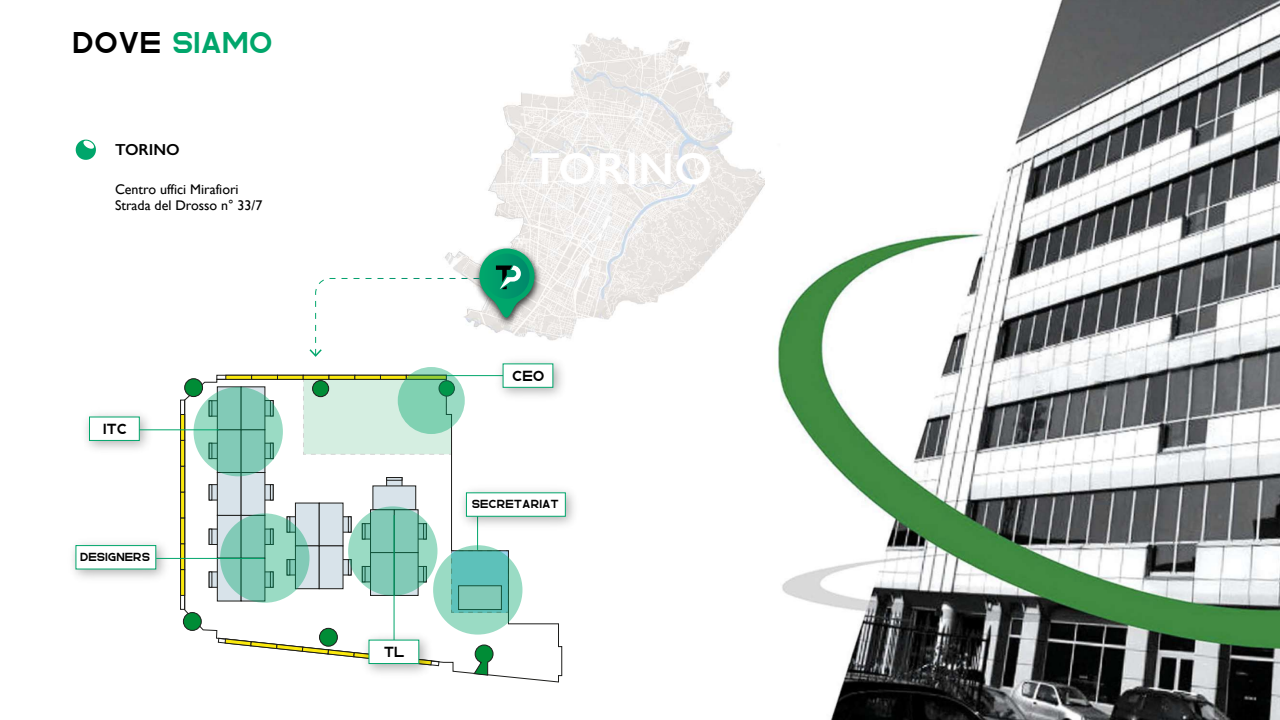
<style>
.page{position:relative;width:1280px;height:720px;background:#fff}
.page>*{position:absolute;margin:0;border:0;box-sizing:border-box;transform-origin:0 0}
.t1{font:600 45px "Gill Sans";color:#fff}
.t2{font:30px "Rhino";color:#00a66b}
.t3{font:600 16px "Gill Sans";color:#000}
.t4{font:14.7px "Rhino";color:#000}
.t5{font:14px/16.8px "Gill Sans";color:#000}
.t6{font:11.7px "Rhino";color:#000}
.s1{color:#000}
</style>
<div class="page">
<img style="left:488px;top:33px;width:277px;height:308px">
<img style="left:778px;top:0;width:502px;height:720px">
<hr style="left:423px;top:375px;width:83px;height:1px;background:#00a66b">
<img style="left:490px;top:361px;width:72px;height:17px">
<div style="left:503px;top:363px;width:50px;height:25px;background:#fff"></div>
<img style="left:72px;top:543px;width:102px;height:35px">
<div style="left:75px;top:545px;width:81px;height:25px;background:#fff;border:1px solid #00a66b"></div>
<div style="left:89px;top:417px;width:51px;height:24px;background:#fff;border:1px solid #00a66b"></div>
<svg style="left:184px;top:378px;width:379px;height:305px"></svg>
<svg style="left:473px;top:644px;width:21px;height:32px"></svg>
<div style="left:320px;top:628px;width:17px;height:18px;background:#008c36;border-radius:50%"></div>
<div style="left:319px;top:628px;width:19px;height:19px;border:1px solid #1d1d1b;border-radius:50%"></div>
<div style="left:183px;top:613px;width:18px;height:17px;background:#008c36;border-radius:50%"></div>
<div style="left:183px;top:612px;width:19px;height:19px;border:1px solid #1d1d1b;border-radius:50%"></div>
<div style="left:185px;top:379px;width:18px;height:18px;background:#008c36;border-radius:50%"></div>
<div style="left:184px;top:378px;width:19px;height:19px;border:1px solid #1d1d1b;border-radius:50%"></div>
<div style="left:313px;top:381px;width:16px;height:16px;background:#008c36;border-radius:50%"></div>
<div style="left:312px;top:380px;width:17px;height:17px;border:1px solid #1d1d1b;border-radius:50%"></div>
<div style="left:373px;top:486px;width:43px;height:24px;background:#d8e3ea"></div>
<div style="left:394px;top:509px;width:24px;height:44px;background:#d8e3ea;border:1px solid #1d1d1b"></div>
<div style="left:370px;top:552px;width:25px;height:44px;background:#d8e3ea;border:1px solid #1d1d1b"></div>
<div style="left:394px;top:552px;width:24px;height:44px;background:#d8e3ea;border:1px solid #1d1d1b"></div>
<div style="left:295px;top:503px;width:25px;height:43px;background:#d8e3ea;border:1px solid #1d1d1b"></div>
<div style="left:319px;top:503px;width:24px;height:43px;background:#d8e3ea;border:1px solid #1d1d1b"></div>
<div style="left:295px;top:546px;width:25px;height:43px;background:#d8e3ea;border:1px solid #1d1d1b"></div>
<div style="left:319px;top:546px;width:24px;height:43px;background:#d8e3ea;border:1px solid #1d1d1b"></div>
<div style="left:217px;top:515px;width:25px;height:44px;background:#d8e3ea;border:1px solid #1d1d1b"></div>
<div style="left:241px;top:515px;width:24px;height:44px;background:#d8e3ea"></div>
<div style="left:217px;top:558px;width:25px;height:43px;background:#d8e3ea;border:1px solid #1d1d1b"></div>
<div style="left:241px;top:558px;width:24px;height:43px;background:#d8e3ea"></div>
<svg style="left:258px;top:468px;width:7px;height:4px"></svg>
<div style="left:217px;top:472px;width:25px;height:44px;background:#d8e3ea;border:1px solid #1d1d1b"></div>
<div style="left:241px;top:472px;width:24px;height:44px;background:#d8e3ea"></div>
<svg style="left:217px;top:386px;width:24px;height:6px"></svg>
<svg style="left:241px;top:386px;width:24px;height:44px"></svg>
<div style="left:180px;top:400px;width:5px;height:210px;border:1px solid #1d1d1b"></div>
<div style="left:216px;top:375px;width:231px;height:5px;border:1px solid #1d1d1b"></div>
<svg style="left:180px;top:570px;width:5px;height:26px"></svg>
<svg style="left:180px;top:544px;width:5px;height:26px"></svg>
<svg style="left:180px;top:518px;width:5px;height:26px"></svg>
<svg style="left:180px;top:492px;width:5px;height:26px"></svg>
<svg style="left:180px;top:467px;width:5px;height:25px"></svg>
<svg style="left:180px;top:441px;width:5px;height:26px"></svg>
<svg style="left:180px;top:414px;width:5px;height:27px"></svg>
<svg style="left:225px;top:375px;width:26px;height:5px"></svg>
<svg style="left:251px;top:375px;width:26px;height:5px"></svg>
<svg style="left:277px;top:375px;width:26px;height:5px"></svg>
<svg style="left:303px;top:375px;width:26px;height:5px"></svg>
<svg style="left:329px;top:375px;width:25px;height:5px"></svg>
<svg style="left:354px;top:375px;width:26px;height:5px"></svg>
<svg style="left:380px;top:375px;width:26px;height:5px"></svg>
<svg style="left:217px;top:637px;width:223px;height:30px"></svg>
<svg style="left:398px;top:367px;width:67px;height:67px;background:#7bcaa6"></svg>
<svg style="left:348px;top:506px;width:90px;height:90px;background:#80c5b1"></svg>
<svg style="left:433px;top:545px;width:89px;height:90px;background:#7ac9b8"></svg>
<svg style="left:194px;top:387px;width:89px;height:89px;background:#7ec3af"></svg>
<hr style="left:139px;top:429px;width:80px;height:1px;background:#00a66b">
<hr style="left:156px;top:558px;width:108px;height:1px;background:#00a66b">
<hr style="left:394px;top:515px;width:1px;height:125px;background:#00a66b">
<hr style="left:477px;top:515px;width:1px;height:35px;background:#00a66b">
<img style="left:356px;top:628px;width:82px;height:54px">
<div style="left:369px;top:640px;width:50px;height:24px;background:#fff;border:1px solid #00a66b"></div>
<img style="left:454px;top:480px;width:120px;height:56px">
<div style="left:466px;top:492px;width:100px;height:25px;background:#fff;border:1px solid #00a66b"></div>
<svg style="left:220px;top:513px;width:90px;height:90px;background:#80c5b1"></svg>
<svg style="left:75px;top:139px;width:21px;height:21px"></svg>
<img style="left:488px;top:242px;width:56px;height:88px">
<svg style="left:309px;top:248px;width:225px;height:109px"></svg>
<h2 class="t2" style="left:73px;top:25px;width:202px"><span class="s1">DOVE</span> SIAMO</h2>
<p class="t3" style="left:115px;top:140px;width:66px">TORINO</p>
<p class="t5" style="left:115px;top:180px;width:149px">Centro uffici Mirafiori<br>Strada del Drosso n° 33/7</p>
<p class="t4" style="left:103px;top:421px;width:26px">ITC</p>
<p class="t6" style="left:80px;top:550px;width:72px">DESIGNERS</p>
<h1 class="t1" style="left:530px;top:141px;width:184px">TORINO</h1>
<p class="t4" style="left:384px;top:643px;width:22px">TL</p>
<p class="t4" style="left:512px;top:367px;width:34px">CEO</p>
<p class="t6" style="left:472px;top:498px;width:89px">SECRETARIAT</p>
</div>
